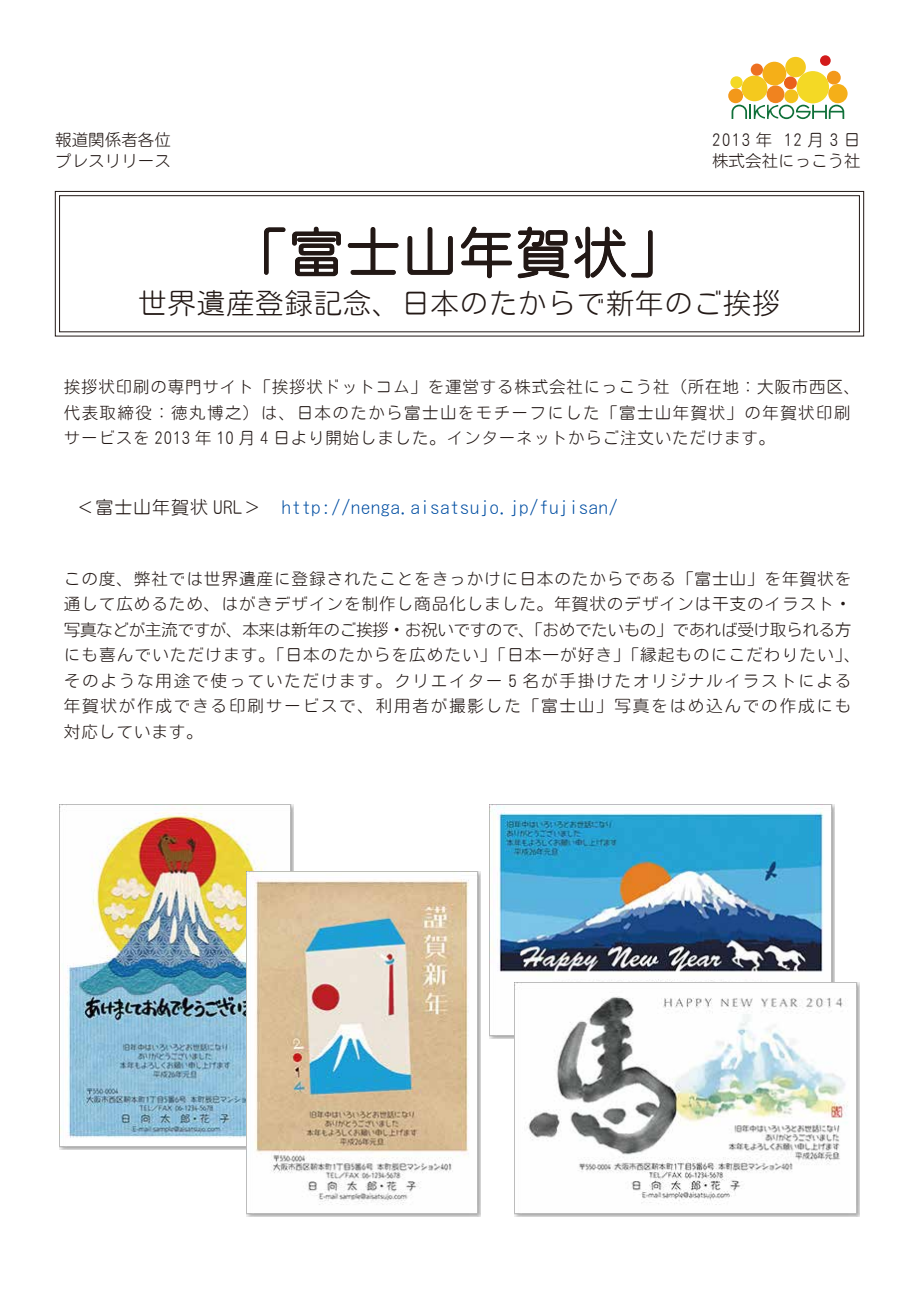
<style>
.page{position:relative;width:919px;height:1289px;background:#fff}
.page>*{position:absolute;margin:0;border:0;box-sizing:border-box;transform-origin:0 0}
.t1{font:28.5px "Motoya Ex Maru W2 90 ms RKSJ H";letter-spacing:.025em;color:#221815}
.t2{font:18px "Motoya Ex Maru W2 90 ms RKSJ H";letter-spacing:.05em;color:#004ea2}
.t3{font:16.5px/25.5px "Motoya Ex Maru W2 90 ms RKSJ H";letter-spacing:.05em;color:#221815}
.t4{font:16.5px/21px "Motoya Ex Maru W2 90 ms RKSJ H";color:#221815}
.s1{color:#221815}
</style>
<div class="page">
<img style="left:60px;top:804px;width:233px;height:344px">
<img style="left:247px;top:871px;width:233px;height:345px">
<img style="left:489px;top:804px;width:345px;height:233px">
<img style="left:514px;top:982px;width:345px;height:234px">
<svg style="left:264px;top:227px;width:22px;height:48px"></svg>
<svg style="left:292px;top:226px;width:49px;height:50px"></svg>
<svg style="left:347px;top:227px;width:52px;height:48px"></svg>
<svg style="left:407px;top:227px;width:46px;height:48px"></svg>
<svg style="left:461px;top:226px;width:192px;height:52px"></svg>
<div style="left:741px;top:76px;width:26px;height:25px;background:#f4c91e;border-radius:50%"></div>
<div style="left:796px;top:71px;width:33px;height:32px;background:#f4d925;border-radius:50%"></div>
<div style="left:785px;top:57px;width:20px;height:20px;background:#f4c91e;border-radius:50%"></div>
<div style="left:784px;top:76px;width:12px;height:13px;background:#ea601c;border-radius:50%"></div>
<div style="left:730px;top:76px;width:12px;height:12px;background:#f4d925;border-radius:50%"></div>
<div style="left:766px;top:85px;width:18px;height:18px;background:#f0831f;border-radius:50%"></div>
<div style="left:784px;top:89px;width:14px;height:14px;background:#f4c11d;border-radius:50%"></div>
<div style="left:762px;top:62px;width:24px;height:23px;background:#f5af18;border-radius:50%"></div>
<div style="left:750px;top:64px;width:13px;height:12px;background:#ed7021;border-radius:50%"></div>
<div style="left:828px;top:84px;width:19px;height:19px;background:#f5af18;border-radius:50%"></div>
<div style="left:826px;top:71px;width:14px;height:13px;background:#f3981a;border-radius:50%"></div>
<div style="left:820px;top:55px;width:10px;height:11px;background:#d31b1b;border-radius:50%"></div>
<div style="left:728px;top:88px;width:15px;height:15px;background:#f3981a;border-radius:50%"></div>
<svg style="left:731px;top:105px;width:113px;height:14px"></svg>
<div style="left:55px;top:191px;width:809px;height:145px;border:1px solid #221815"></div>
<div style="left:59px;top:195px;width:800px;height:137px;border:1px solid #221815"></div>
<p class="t4" style="left:55px;top:130px;width:117px">報道関係者各位プレスリリース</p>
<p class="t4" style="left:712px;top:130px;width:150px">2013 年 12 月 3 日株式会社にっこう社</p>
<h1 class="t1" style="left:138px;top:289px;width:643px">世界遺産登録記念、日本のたからで新年のご挨拶</h1>
<p class="t3" style="left:64px;top:374px;width:798px">挨拶状印刷の専門サイト「挨拶状ドットコム」を運営する株式会社にっこう社（所在地：大阪市西区、代表取締役：徳丸博之）は、日本のたから富士山をモチーフにした「富士山年賀状」の年賀状印刷サービスを 2013 年 10 月 4 日より開始しました。インターネットからご注文いただけます。</p>
<p class="t2" style="left:77px;top:497px;width:542px"><span class="s1">＜富士山年賀状 URL＞</span> http://nenga.aisatsujo.jp/fujisan/</p>
<p class="t3" style="left:64px;top:565px;width:798px">この度、弊社では世界遺産に登録されたことをきっかけに日本のたからである「富士山」を年賀状を通して広めるため、はがきデザインを制作し商品化しました。年賀状のデザインは干支のイラスト・写真などが主流ですが、本来は新年のご挨拶・お祝いですので、「おめでたいもの」であれば受け取られる方にも喜んでいただけます。「日本のたからを広めたい」「日本一が好き」「縁起ものにこだわりたい」、そのような用途で使っていただけます。クリエイター 5 名が手掛けたオリジナルイラストによる年賀状が作成できる印刷サービスで、利用者が撮影した「富士山」写真をはめ込んでの作成にも対応しています。</p>
</div>
